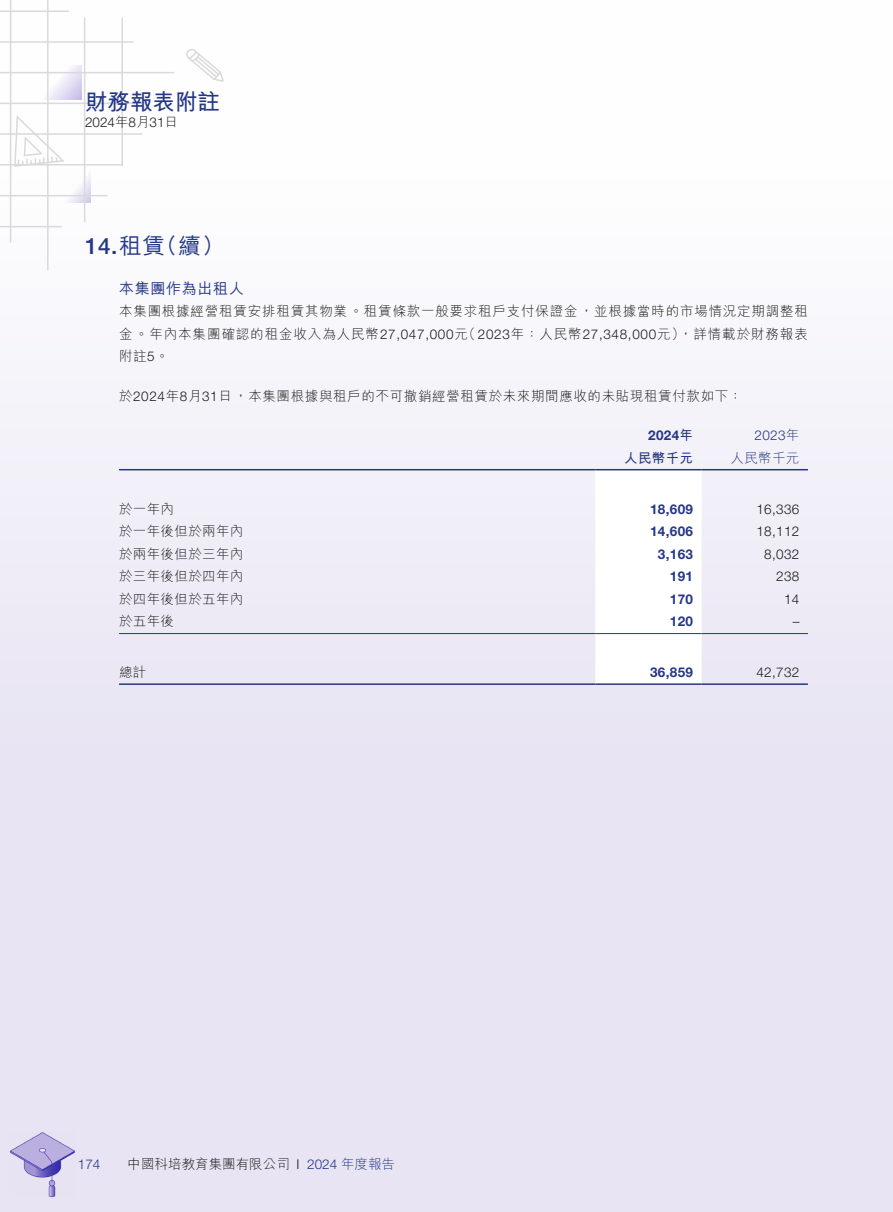
<style>
.page{position:relative;width:893px;height:1212px;background:#fff}
.page>*{position:absolute;margin:0;border:0;box-sizing:border-box;transform-origin:0 0}
.t1{font:500 22.5px "M Hei HK";color:#253786}
.t2{font:700 22.5px "M Hei HK";color:#253786}
.t3{font:500 15px "M Hei HK";letter-spacing:.045em;color:#253786}
.t4{font:300 13.5px/22.5px "M Hei HK";letter-spacing:.045em;color:#1c1c1b;text-align:justify}
.t5{font:300 13.5px "Helvetica Neue LT Pro";letter-spacing:.025em;color:#1c1c1b}
.t6{font:700 13.5px "Helvetica Neue LT Pro";letter-spacing:.025em;color:#253786}
.t7{font:300 13.5px "M Hei HK";letter-spacing:.025em;color:#1c1c1b}
.t8{font:300 13.5px "M Hei HK";color:#1c1c1b}
.t9{font:300 13.5px "Helvetica Neue LT Pro";letter-spacing:.025em;color:#253786}
.t10{font:700 13.5px "M Hei HK";letter-spacing:.025em;color:#253786}
.t11{font:300 13.5px "M Hei HK";letter-spacing:.025em;color:#253786}
.s1{font-family:"M Hei HK"}
.s2{font-family:"Helvetica Neue LT Pro"}
.s3{font-family:"Helvetica Neue LT Pro";color:#253786}
.s4{color:#253786}
</style>
<div class="page">
<div style="left:0;top:0;width:893px;height:1212px;background:linear-gradient(to bottom,#fefffe,#e2ddf0)"></div>
<svg style="left:0;top:0;width:225px;height:272px"></svg>
<svg style="left:13px;top:115px;width:53px;height:53px"></svg>
<img style="left:10px;top:1131px;width:66px;height:67px">
<svg style="left:595px;top:470px;width:107px;height:213px"></svg>
<hr style="left:119px;top:469px;width:476px;height:1px;background:#253786">
<hr style="left:595px;top:469px;width:107px;height:1px;background:#253786">
<hr style="left:702px;top:469px;width:106px;height:1px;background:#253786">
<hr style="left:119px;top:633px;width:476px;height:1px;background:#253786">
<hr style="left:595px;top:633px;width:107px;height:1px;background:#253786">
<hr style="left:702px;top:633px;width:106px;height:1px;background:#253786">
<hr style="left:119px;top:683px;width:476px;height:2px;background:#253786">
<hr style="left:595px;top:683px;width:107px;height:2px;background:#253786">
<hr style="left:702px;top:683px;width:106px;height:2px;background:#253786">
<h1 class="t2" style="left:85px;top:86px;width:136px">財務報表附註</h1>
<p class="t5" style="left:85px;top:114px;width:95px">2024<span class="s1">年</span>8<span class="s1">月</span>31<span class="s1">日</span></p>
<h1 class="t1" style="left:85px;top:230px;width:141px"><span class="s2">14.</span> 租賃（續）</h1>
<p class="t3" style="left:119px;top:277px;width:126px">本集團作為出租人</p>
<p class="t4" style="left:119px;top:300px;width:690px">本集團根據經營租賃安排租賃其物業。租賃條款一般要求租戶支付保證金，並根據當時的市場情況定期調整租金。年內本集團確認的租金收入為人民幣<span class="s2">27,047,000</span>元（<span class="s2">2023</span>年：人民幣<span class="s2">27,348,000</span>元），詳情載於財務報表附註<span class="s2">5</span>。</p>
<p class="t4" style="left:119px;top:384px;width:625px">於<span class="s2">2024</span>年<span class="s2">8</span>月<span class="s2">31</span>日，本集團根據與租戶的不可撤銷經營租賃於未來期間應收的未貼現租賃付款如下：</p>
<p class="t6" style="left:648px;top:427px;width:46px">2024<span class="s1">年</span></p>
<p class="t9" style="left:754px;top:427px;width:46px">2023<span class="s1">年</span></p>
<p class="t10" style="left:624px;top:448px;width:70px">人民幣千元</p>
<p class="t11" style="left:730px;top:448px;width:70px">人民幣千元</p>
<p class="t4" style="left:119px;top:497px;width:57px">於一年內</p>
<p class="t6" style="left:650px;top:501px;width:45px">18,609</p>
<p class="t5" style="left:756px;top:501px;width:45px">16,336</p>
<p class="t7" style="left:119px;top:522px;width:126px">於一年後但於兩年內</p>
<p class="t6" style="left:650px;top:523px;width:45px">14,606</p>
<p class="t5" style="left:756px;top:523px;width:45px">18,112</p>
<p class="t7" style="left:119px;top:544px;width:126px">於兩年後但於三年內</p>
<p class="t6" style="left:658px;top:546px;width:37px">3,163</p>
<p class="t5" style="left:764px;top:546px;width:37px">8,032</p>
<p class="t7" style="left:119px;top:567px;width:126px">於三年後但於四年內</p>
<p class="t6" style="left:670px;top:568px;width:25px">191</p>
<p class="t5" style="left:776px;top:568px;width:25px">238</p>
<p class="t7" style="left:119px;top:589px;width:126px">於四年後但於五年內</p>
<p class="t6" style="left:670px;top:591px;width:25px">170</p>
<p class="t5" style="left:784px;top:591px;width:17px">14</p>
<p class="t4" style="left:119px;top:610px;width:57px">於五年後</p>
<p class="t6" style="left:670px;top:613px;width:25px">120</p>
<p class="t5" style="left:793px;top:613px;width:8px">–</p>
<p class="t4" style="left:119px;top:661px;width:29px">總計</p>
<p class="t6" style="left:650px;top:664px;width:45px">36,859</p>
<p class="t5" style="left:756px;top:664px;width:45px">42,732</p>
<p class="t9" style="left:78px;top:1156px;width:24px">174</p>
<p class="t8" style="left:128px;top:1154px;width:269px">中國科培教育集團有限公司 <span class="s2">I</span> <span class="s3">2024</span> <span class="s4">年度報告</span></p>
</div>
